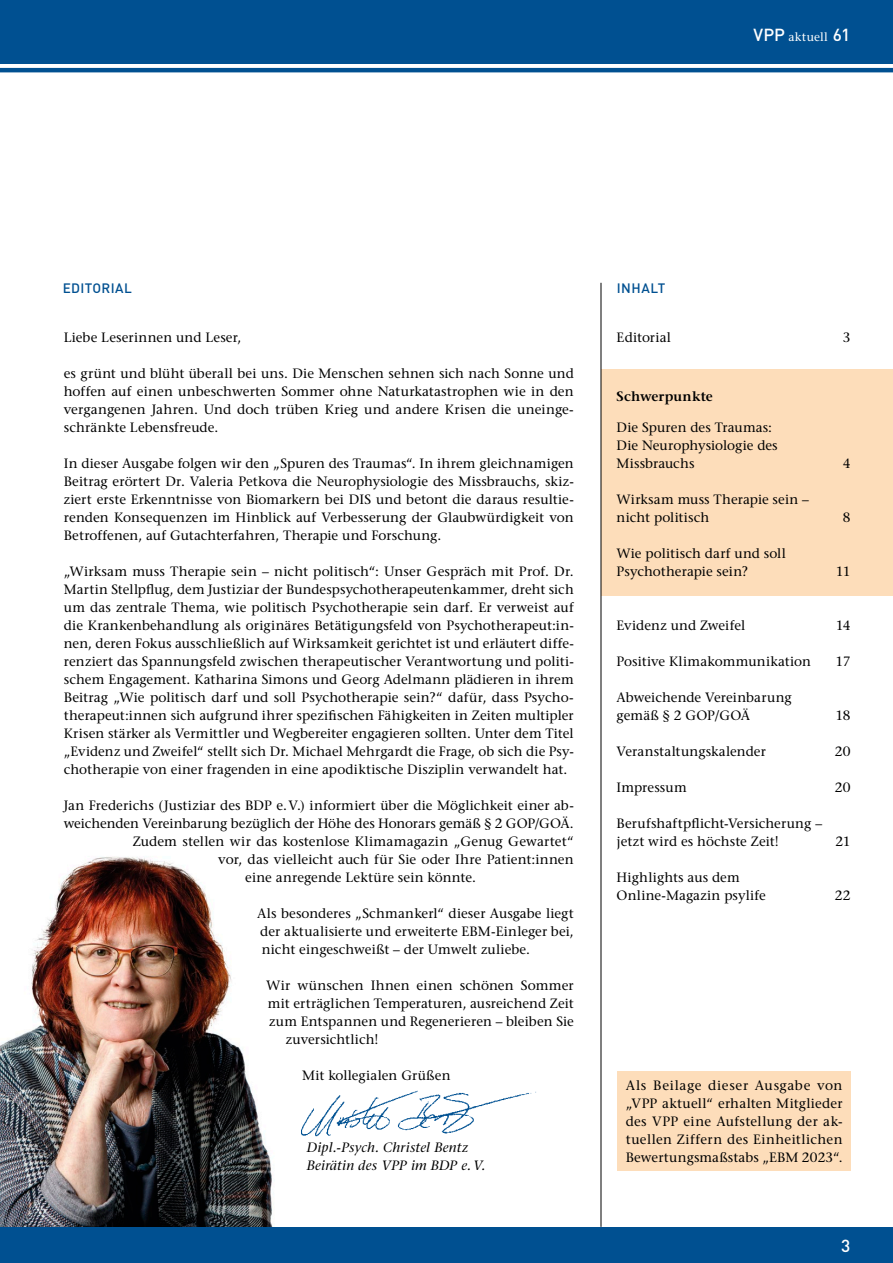
<style>
.page{position:relative;width:893px;height:1263px;background:#fff}
.page>*{position:absolute;margin:0;border:0;box-sizing:border-box;transform-origin:0 0}
.t1{font:500 17.25px "DIN Pro";color:#fff}
.t2{font:500 13.5px/18px "Stone Serif Std";letter-spacing:.01em;color:#000}
.t3{font:italic 500 13.5px/18px "Stone Serif Std";letter-spacing:.01em;color:#000}
.t4{font:500 13.5px "DIN Pro";letter-spacing:.025em;color:#005091}
.t5{font:600 13.5px "Stone Serif Std";letter-spacing:.005em;color:#000}
.t6{font:500 12px "Stone Serif Std";letter-spacing:.02em;color:#fff}
.s1{font-family:"DIN Pro";font-size:17.25px}
</style>
<div class="page">
<div style="left:0;top:0;width:893px;height:64px;background:#005091"></div>
<div style="left:0;top:1227px;width:893px;height:36px;background:#005091"></div>
<hr style="left:0;top:68px;width:893px;height:4px;background:#005091">
<img style="left:0;top:857px;width:273px;height:370px">
<img style="left:301px;top:1090px;width:235px;height:47px">
<div style="left:602px;top:370px;width:291px;height:226px;background:#fdddba"></div>
<div style="left:617px;top:1071px;width:234px;height:99px;background:#fdddba"></div>
<hr style="left:601px;top:283px;width:1px;height:944px;background:#000">
<p class="t6" style="left:753px;top:30px;width:99px"><span class="s1">VPP</span> aktuell <span class="s1">61</span></p>
<p class="t4" style="left:63px;top:279px;width:71px">EDITORIAL</p>
<p class="t2" style="left:64px;top:328px;width:179px">Liebe Leserinnen und Leser,</p>
<p class="t2" style="left:64px;top:364px;width:512px;text-align:justify">es grünt und blüht überall bei uns. Die Menschen sehnen sich nach Sonne und hoffen auf einen unbeschwerten Sommer ohne Naturkatastrophen wie in den vergangenen Jahren. Und doch trüben Krieg und andere Krisen die uneinge&shy;schränkte Lebensfreude.</p>
<p class="t2" style="left:64px;top:454px;width:512px;text-align:justify">In dieser Ausgabe folgen wir den „Spuren des Traumas“. In ihrem gleichnamigen Beitrag erörtert Dr. Valeria Petkova die Neurophysiologie des Missbrauchs, skiz&shy;ziert erste Erkenntnisse von Biomarkern bei DIS und betont die daraus resultie&shy;renden Konsequenzen im Hinblick auf Verbesserung der Glaubwürdigkeit von Betroffenen, auf Gutachterfahren, Therapie und Forschung.</p>
<p class="t2" style="left:64px;top:562px;width:512px;text-align:justify">„Wirksam muss Therapie sein – nicht politisch“: Unser Gespräch mit Prof. Dr.<br>Martin Stellpflug, dem Justiziar der Bundespsychotherapeutenkammer, dreht sich um das zentrale Thema, wie politisch Psychotherapie sein darf. Er verweist auf die Krankenbehandlung als originäres Betätigungsfeld von Psychotherapeut:in&shy;nen, deren Fokus ausschließlich auf Wirksamkeit gerichtet ist und erläutert diffe&shy;renziert das Spannungsfeld zwischen therapeutischer Verantwortung und politi&shy;schem Engagement. Katharina Simons und Georg Adelmann plädieren in ihrem Beitrag „Wie politisch darf und soll Psychotherapie sein?“ dafür, dass Psycho&shy;therapeut:innen sich aufgrund ihrer spezifischen Fähigkeiten in Zeiten multipler Krisen stärker als Vermittler und Wegbereiter engagieren sollten. Unter dem Titel „Evidenz und Zweifel“ stellt sich Dr. Michael Mehrgardt die Frage, ob sich die Psy&shy;chotherapie von einer fragenden in eine apodiktische Disziplin verwandelt hat.</p>
<p class="t2" style="left:64px;top:796px;width:512px">Jan Frederichs (Justiziar des BDP e.V.) informiert über die Möglichkeit einer ab-</p>
<p class="t2" style="left:64px;top:814px;width:512px">weichenden Vereinbarung bezüglich der Höhe des Honorars gemäß § 2 GOP/GOÄ.</p>
<p class="t2" style="left:133px;top:832px;width:443px">Zudem stellen wir das kostenlose Klimamagazin „Genug Gewartet“</p>
<p class="t2" style="left:218px;top:850px;width:357px">vor, das vielleicht auch für Sie oder Ihre Patient:innen</p>
<p class="t2" style="left:245px;top:868px;width:232px">eine anregende Lektüre sein könnte.</p>
<p class="t2" style="left:257px;top:904px;width:318px;text-align:justify">Als besonderes „Schmankerl“ dieser Ausgabe liegt der aktualisierte und erweiterte EBM-Einleger bei, nicht eingeschweißt – der Umwelt zuliebe.</p>
<p class="t2" style="left:266px;top:976px;width:309px">Wir wünschen Ihnen einen schönen Sommer</p>
<p class="t2" style="left:268px;top:994px;width:307px">mit erträglichen Temperaturen, ausreichend Zeit</p>
<p class="t2" style="left:269px;top:1012px;width:306px">zum Entspannen und Regenerieren – bleiben Sie</p>
<p class="t2" style="left:286px;top:1030px;width:94px">zuversichtlich!</p>
<p class="t2" style="left:302px;top:1066px;width:150px">Mit kollegialen Grüßen</p>
<p class="t3" style="left:307px;top:1138px;width:180px">Dipl.-Psych. Christel Bentz<br>Beirätin des VPP im BDP e. V.</p>
<p class="t4" style="left:617px;top:279px;width:50px">INHALT</p>
<p class="t2" style="left:617px;top:328px;width:56px">Editorial</p>
<p class="t2" style="left:843px;top:328px;width:9px">3</p>
<p class="t5" style="left:617px;top:388px;width:98px">Schwerpunkte</p>
<p class="t2" style="left:617px;top:418px;width:163px">Die Spuren des Traumas:<br>Die Neurophysiologie des<br>Missbrauchs</p>
<p class="t2" style="left:617px;top:490px;width:194px">Wirksam muss Therapie sein – nicht politisch</p>
<p class="t2" style="left:617px;top:544px;width:171px">Wie politisch darf und soll<br>Psychotherapie sein?</p>
<p class="t2" style="left:843px;top:454px;width:9px">4</p>
<p class="t2" style="left:843px;top:508px;width:9px">8</p>
<p class="t2" style="left:836px;top:562px;width:16px">11</p>
<p class="t2" style="left:617px;top:616px;width:130px">Evidenz und Zweifel</p>
<p class="t2" style="left:836px;top:616px;width:16px">14</p>
<p class="t2" style="left:617px;top:652px;width:196px">Positive Klimakommunikation</p>
<p class="t2" style="left:835px;top:652px;width:16px">17</p>
<p class="t2" style="left:617px;top:688px;width:177px">Abweichende Vereinbarung gemäß § 2 GOP/GOÄ</p>
<p class="t2" style="left:835px;top:706px;width:16px">18</p>
<p class="t2" style="left:617px;top:742px;width:151px">Veranstaltungskalender</p>
<p class="t2" style="left:835px;top:742px;width:17px">20</p>
<p class="t2" style="left:617px;top:778px;width:72px">Impressum</p>
<p class="t2" style="left:835px;top:778px;width:17px">20</p>
<p class="t2" style="left:617px;top:814px;width:207px">Berufshaftpflicht-Versicherung – jetzt wird es höchste Zeit!</p>
<p class="t2" style="left:835px;top:832px;width:17px">21</p>
<p class="t2" style="left:617px;top:868px;width:151px">Highlights aus dem<br>Online-Magazin psylife</p>
<p class="t2" style="left:835px;top:886px;width:17px">22</p>
<p class="t2" style="left:626px;top:1076px;width:218px;text-align:justify">Als Beilage dieser Ausgabe von „VPP aktuell“ erhalten Mitglieder des VPP eine Aufstellung der ak&shy;tuellen Ziffern des Einheitlichen Bewertungsmaßstabs „EBM 2023“.</p>
<p class="t1" style="left:841px;top:1234px;width:11px">3</p>
</div>
